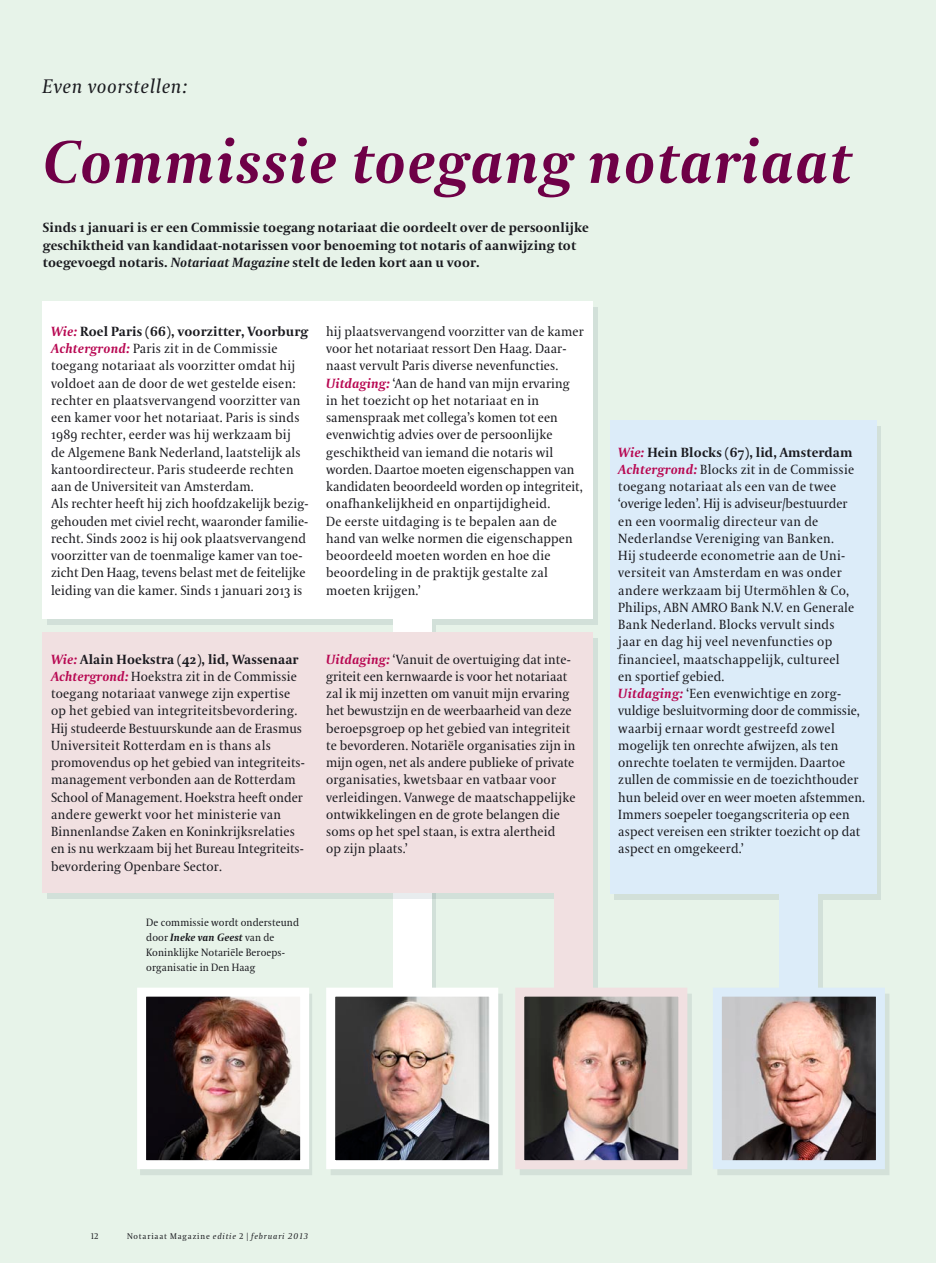
<style>
.page{position:relative;width:936px;height:1263px;background:#fff}
.page>*{position:absolute;margin:0;border:0;box-sizing:border-box;transform-origin:0 0}
.t1{font:italic 700 60px "VPRO Coranto";letter-spacing:.02em;color:#6f0047}
.t2{font:italic 19.5px "VPRO Coranto";letter-spacing:.03em;color:#1a1a1f}
.t3{font:13.2px/17.2px "VPRO Coranto";letter-spacing:.01em;color:#1a1a1f}
.t4{font:700 13.2px/17.2px "VPRO Coranto";letter-spacing:.01em;color:#1a1a1f}
.t5{font:10.5px/15px "VPRO Coranto";letter-spacing:.01em;color:#1a1a1f}
.t6{font:italic 8.25px "VPRO Coranto";letter-spacing:.1em;color:#1a1a1f}
.t7{font:8.25px "VPRO Coranto Cn";color:#1a1a1f}
.s1{font-style:italic}
.s2{font-weight:700;font-style:italic;color:#b80852}
.s3{font-weight:700}
.s4{font-weight:700;font-style:italic}
.s5{font-style:normal}
.s6{font-family:"VPRO Coranto Cn";font-style:normal}
</style>
<div class="page">
<div style="left:0;top:0;width:935px;height:1263px;background:#e7f3e9"></div>
<div style="left:47px;top:307px;width:550px;height:318px;background:linear-gradient(to right,#d2e0d9,#d2e0d9)"></div>
<svg style="left:431px;top:619px;width:5px;height:369px"></svg>
<div style="left:330px;top:994px;width:172px;height:181px;background:#d4e1d9"></div>
<div style="left:784px;top:869px;width:38px;height:140px;background:#d2e0d9"></div>
<svg style="left:614px;top:426px;width:266px;height:473px;fill:#d2e0d9"></svg>
<svg style="left:717px;top:994px;width:172px;height:181px;background:#d4e2dc"></svg>
<div style="left:140px;top:994px;width:172px;height:181px;border:9px solid #ebedee"></div>
<div style="left:43px;top:301px;width:549px;height:318px;background:#fff"></div>
<div style="left:393px;top:608px;width:38px;height:390px;background:#fff"></div>
<div style="left:779px;top:863px;width:39px;height:140px;background:#dcecf9"></div>
<div style="left:609px;top:420px;width:267px;height:473px;background:#dcecf9"></div>
<img style="left:336px;top:998px;width:152px;height:161px">
<div style="left:326px;top:988px;width:172px;height:181px;border:9px solid #fff"></div>
<img style="left:722px;top:998px;width:152px;height:161px">
<div style="left:712px;top:988px;width:172px;height:181px;border:9px solid #dcecf9"></div>
<img style="left:147px;top:998px;width:152px;height:161px">
<div style="left:137px;top:988px;width:172px;height:181px;border:9px solid #fff"></div>
<svg style="left:592px;top:899px;width:5px;height:89px"></svg>
<svg style="left:47px;top:639px;width:550px;height:260px;background:#d4e0da"></svg>
<div style="left:519px;top:994px;width:172px;height:181px;background:#d4e1d9"></div>
<div style="left:554px;top:833px;width:38px;height:173px;background:#f1e0e1"></div>
<div style="left:43px;top:633px;width:549px;height:260px;background:#f1e0e1"></div>
<img style="left:525px;top:998px;width:152px;height:161px">
<div style="left:515px;top:988px;width:172px;height:181px;border:9px solid #f1e0e1"></div>
<h2 class="t2" style="left:43px;top:75px;width:146px">Even voorstellen:</h2>
<h1 class="t1" style="left:43px;top:125px;width:809px">Commissie toegang notariaat</h1>
<p class="t4" style="left:43px;top:219px;width:547px">Sinds 1 januari is er een Commissie toegang notariaat die oordeelt over de persoonlijke geschiktheid van kandidaat-notarissen voor benoeming tot notaris of aanwijzing tot toegevoegd notaris. <span class="s1">Notariaat Magazine</span> stelt de leden kort aan u voor.</p>
<p class="t3" style="left:51px;top:323px;width:259px"><span class="s2">Wie:</span> <span class="s3">Roel Paris (66), voorzitter, Voorburg </span><span class="s2">Achtergrond:</span> Paris zit in de Commissie toegang notariaat als voorzitter omdat hij voldoet aan de door de wet gestelde eisen: rechter en plaatsvervangend voorzitter van een kamer voor het notariaat. Paris is sinds 1989 rechter, eerder was hij werkzaam bij<br>de Algemene Bank Nederland, laatstelijk als kantoordirecteur. Paris studeerde rechten aan de Universiteit van Amsterdam.<br>Als rechter heeft hij zich hoofdzakelijk bezig&shy;gehouden met civiel recht, waaronder familie&shy;recht. Sinds 2002 is hij ook plaatsvervangend voorzitter van de toenmalige kamer van toe&shy;zicht Den Haag, tevens belast met de feitelijke leiding van die kamer. Sinds 1 januari 2013 is</p>
<p class="t3" style="left:326px;top:323px;width:259px">hij plaatsvervangend voorzitter van de kamer voor het notariaat ressort Den Haag. Daar&shy;naast vervult Paris diverse nevenfuncties.<br><span class="s2">Uitdaging:</span> ‘Aan de hand van mijn ervaring in het toezicht op het notariaat en in samenspraak met collega’s komen tot een evenwichtig advies over de persoonlijke geschiktheid van iemand die notaris wil worden. Daartoe moeten eigenschappen van kandidaten beoordeeld worden op integriteit, onafhankelijkheid en onpartijdigheid.<br>De eerste uitdaging is te bepalen aan de hand van welke normen die eigenschappen beoordeeld moeten worden en hoe die beoordeling in de praktijk gestalte zal moeten krijgen.’</p>
<p class="t3" style="left:51px;top:650px;width:255px"><span class="s2">Wie:</span> <span class="s3">Alain Hoekstra (42), lid, Wassenaar </span><span class="s2">Achtergrond:</span> Hoekstra zit in de Commissie toegang notariaat vanwege zijn expertise op het gebied van integriteitsbevordering.<br>Hij studeerde Bestuurskunde aan de Erasmus Universiteit Rotterdam en is thans als promovendus op het gebied van integriteits&shy;management verbonden aan de Rotterdam School of Management. Hoekstra heeft onder andere gewerkt voor het ministerie van Binnenlandse Zaken en Koninkrijksrelaties en is nu werkzaam bij het Bureau Integriteits&shy;bevordering Openbare Sector.</p>
<p class="t5" style="left:146px;top:915px;width:154px">De commissie wordt ondersteund door <span class="s4">Ineke van Geest</span> van de<br>Koninklijke Notariële Beroeps&shy;organisatie in Den Haag</p>
<p class="t3" style="left:326px;top:650px;width:251px"><span class="s2">Uitdaging:</span> ‘Vanuit de overtuiging dat inte&shy;griteit een kernwaarde is voor het notariaat zal ik mij inzetten om vanuit mijn ervaring het bewustzijn en de weerbaarheid van deze beroepsgroep op het gebied van integriteit te bevorderen. Notariële organisaties zijn in mijn ogen, net als andere publieke of private organisaties, kwetsbaar en vatbaar voor verleidingen. Vanwege de maatschappelijke ontwikkelingen en de grote belangen die soms op het spel staan, is extra alertheid<br>op zijn plaats.’</p>
<p class="t3" style="left:618px;top:443px;width:248px"><span class="s2">Wie:</span> <span class="s3">Hein Blocks (67), lid, Amsterdam </span><span class="s2">Achtergrond:</span> Blocks zit in de Commissie toegang notariaat als een van de twee ‘overige leden’. Hij is adviseur/bestuurder en een voormalig directeur van de Nederlandse Vereniging van Banken.<br>Hij studeerde econometrie aan de Uni&shy;versiteit van Amsterdam en was onder andere werkzaam bij Utermöhlen &amp; Co, Philips, ABN AMRO Bank N.V. en Generale Bank Nederland. Blocks vervult sinds<br>jaar en dag hij veel nevenfuncties op financieel, maatschappelijk, cultureel<br>en sportief gebied.<br><span class="s2">Uitdaging:</span> ‘Een evenwichtige en zorg&shy;vuldige besluitvorming door de commissie, waarbij ernaar wordt gestreefd zowel mogelijk ten onrechte afwijzen, als ten onrechte toelaten te vermijden. Daartoe zullen de commissie en de toezichthouder hun beleid over en weer moeten afstemmen.<br>Immers soepeler toegangscriteria op een aspect vereisen een strikter toezicht op dat aspect en omgekeerd.’</p>
<p class="t7" style="left:91px;top:1231px;width:9px">12</p>
<p class="t6" style="left:127px;top:1231px;width:183px"><span class="s5">Notariaat Magazine</span> editie <span class="s6">2 |</span> februari 2013</p>
</div>
